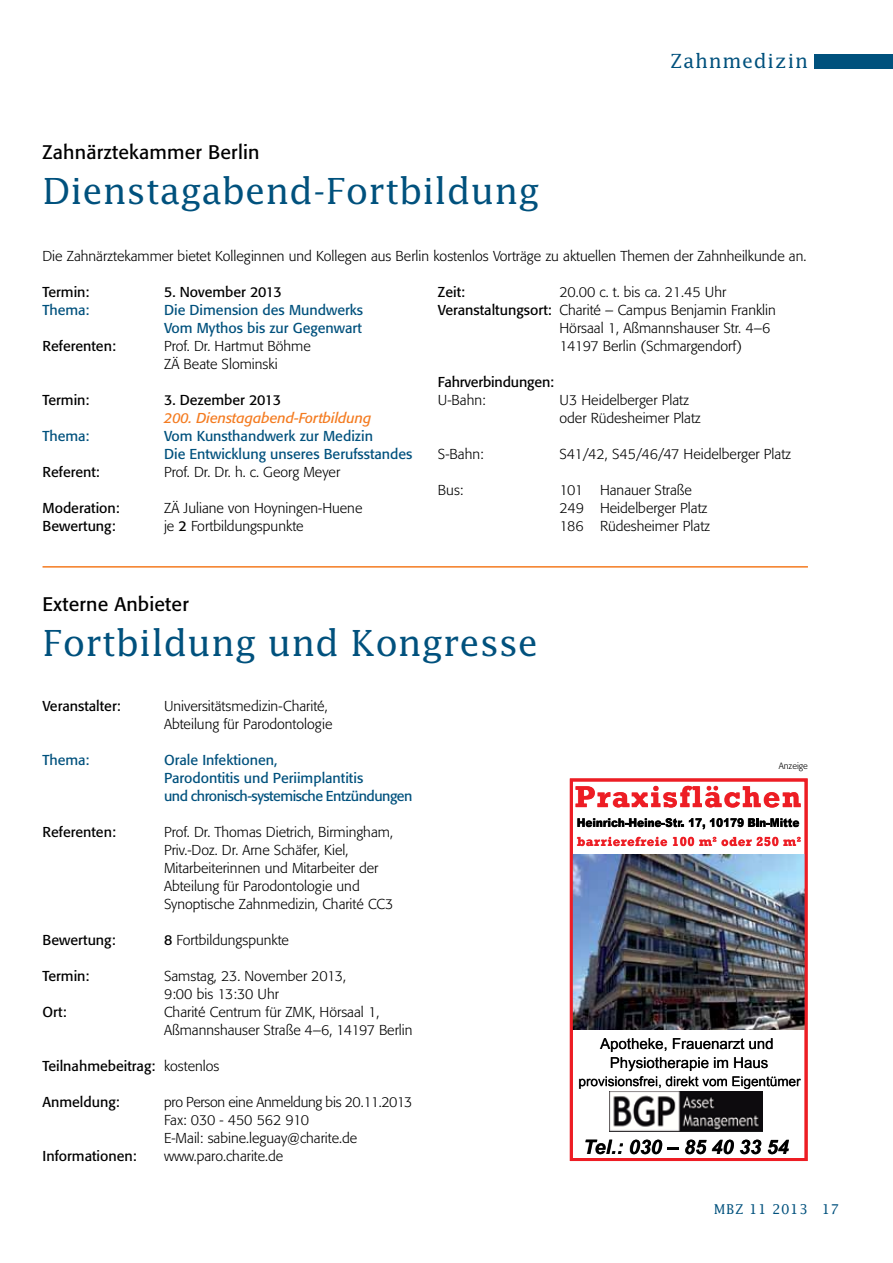
<style>
.page{position:relative;width:893px;height:1263px;background:#fff}
.page>*{position:absolute;margin:0;border:0;box-sizing:border-box;transform-origin:0 0}
.t1{font:36px "Lucida";color:#00517d}
.t2{font:700 30.75px "Rockwell";letter-spacing:.045em;color:#ed1d24}
.t3{font:italic 700 19.8px "Arial";color:#000}
.t4{font:19.5px "Formata";letter-spacing:.01em;color:#000}
.t5{font:19.5px "Lucida";letter-spacing:.04em;color:#00517d}
.t6{font:15px/19px "Arial";color:#000;text-align:center}
.t7{font:300 14.25px/18px "Formata";color:#000}
.t8{font:14.25px/18px "Formata";color:#00517d}
.t9{font:14.25px/18px "Formata";color:#000}
.t10{font:300 14.25px/18px "Formata";letter-spacing:-.02em;color:#000}
.t11{font:italic 14.25px/18px "Formata";color:#f47b20}
.t12{font:13.5px "Arial";color:#000}
.t13{font:13.5px "Lucida";letter-spacing:.04em;color:#00517d}
.t14{font:700 13.05px "Rockwell";letter-spacing:.045em;color:#ed1d24}
.t15{font:900 12px "Arial";color:#000;scale:.87 1}
.t16{font:300 9px "Formata";color:#000}
.s1{font-style:normal;color:#000}
.s2{font-weight:400}
.s3{font-weight:300}
</style>
<div class="page">
<div style="left:814px;top:54px;width:79px;height:14px;background:#00517d"></div>
<hr style="left:43px;top:566px;width:765px;height:2px;background:#f47b20">
<svg style="left:576px;top:786px;width:225px;height:21px"></svg>
<svg style="left:577px;top:818px;width:222px;height:11px"></svg>
<img style="left:610px;top:1091px;width:152px;height:40px">
<svg style="left:586px;top:1140px;width:37px;height:14px"></svg>
<svg style="left:630px;top:1139px;width:48px;height:15px"></svg>
<svg style="left:685px;top:1139px;width:21px;height:15px"></svg>
<svg style="left:712px;top:1139px;width:22px;height:15px"></svg>
<svg style="left:740px;top:1139px;width:21px;height:15px"></svg>
<svg style="left:768px;top:1140px;width:21px;height:14px"></svg>
<img style="left:574px;top:855px;width:230px;height:175px">
<svg style="left:577px;top:837px;width:90px;height:9px"></svg>
<svg style="left:673px;top:837px;width:43px;height:9px"></svg>
<svg style="left:722px;top:837px;width:56px;height:9px"></svg>
<svg style="left:784px;top:837px;width:17px;height:9px"></svg>
<svg style="left:579px;top:1038px;width:222px;height:51px"></svg>
<div style="left:570px;top:778px;width:238px;height:383px;border:3px solid #ed1d24"></div>
<p class="t4" style="left:43px;top:140px;width:218px">Zahnärztekammer Berlin</p>
<p class="t1" style="left:43px;top:169px;width:499px">Dienstagabend-Fortbildung</p>
<p class="t5" style="left:670px;top:49px;width:139px">Zahnmedizin</p>
<p class="t7" style="left:43px;top:247px;width:765px">Die Zahnärztekammer bietet Kolleginnen und Kollegen aus Berlin kostenlos Vorträge zu aktuellen Themen der Zahnheilkunde an.</p>
<p class="t9" style="left:43px;top:283px;width:48px">Termin:</p>
<p class="t9" style="left:164px;top:283px;width:119px">5. November 2013</p>
<p class="t8" style="left:43px;top:301px;width:48px">Thema:</p>
<p class="t8" style="left:164px;top:301px;width:201px">Die Dimension des Mundwerks<br>Vom Mythos bis zur Gegenwart</p>
<p class="t9" style="left:43px;top:337px;width:75px">Referenten:</p>
<p class="t7" style="left:164px;top:337px;width:148px">Prof. Dr. Hartmut Böhme<br>ZÄ Beate Slominski</p>
<p class="t9" style="left:43px;top:391px;width:48px">Termin:</p>
<p class="t11" style="left:164px;top:391px;width:209px"><span class="s1">3. Dezember 2013<br></span>200. Dienstagabend-Fortbildung</p>
<p class="t8" style="left:43px;top:427px;width:48px">Thema:</p>
<p class="t8" style="left:164px;top:427px;width:250px">Vom Kunsthandwerk zur Medizin<br>Die Entwicklung unseres Berufsstandes</p>
<p class="t9" style="left:43px;top:463px;width:59px">Referent:</p>
<p class="t7" style="left:164px;top:463px;width:178px">Prof. Dr. Dr. h. c. Georg Meyer</p>
<p class="t9" style="left:43px;top:499px;width:79px">Moderation:</p>
<p class="t7" style="left:164px;top:499px;width:200px">ZÄ Juliane von Hoyningen-Huene</p>
<p class="t9" style="left:43px;top:517px;width:75px">Bewertung:</p>
<p class="t7" style="left:164px;top:517px;width:141px">je <span class="s2">2</span> Fortbildungspunkte</p>
<p class="t9" style="left:438px;top:283px;width:29px">Zeit:</p>
<p class="t7" style="left:559px;top:283px;width:168px">20.00 c. t. bis ca. 21.45 Uhr</p>
<p class="t7" style="left:438px;top:301px;width:339px"><span class="s2">Veranstaltungsort:</span> Charité – Campus Benjamin Franklin</p>
<p class="t7" style="left:559px;top:319px;width:212px">Hörsaal 1, Aßmannshauser Str. 4–6</p>
<p class="t7" style="left:559px;top:337px;width:184px">14197 Berlin (Schmargendorf)</p>
<p class="t9" style="left:438px;top:373px;width:118px">Fahrverbindungen:<br><span class="s3">U-Bahn:</span></p>
<p class="t7" style="left:559px;top:391px;width:143px">U3 Heidelberger Platz oder Rüdesheimer Platz</p>
<p class="t7" style="left:438px;top:445px;width:47px">S-Bahn:</p>
<p class="t7" style="left:559px;top:445px;width:233px">S41/42, S45/46/47 Heidelberger Platz</p>
<p class="t7" style="left:438px;top:481px;width:27px">Bus:</p>
<p class="t7" style="left:559px;top:481px;width:152px">101 Hanauer Straße<br>249 Heidelberger Platz<br>186 Rüdesheimer Platz</p>
<p class="t4" style="left:43px;top:592px;width:148px">Externe Anbieter</p>
<p class="t1" style="left:43px;top:620px;width:497px">Fortbildung und Kongresse</p>
<p class="t9" style="left:43px;top:697px;width:80px">Veranstalter:</p>
<p class="t7" style="left:164px;top:697px;width:170px">Universitätsmedizin-Charité,<br>Abteilung für Parodontologie</p>
<p class="t8" style="left:43px;top:751px;width:48px">Thema:</p>
<p class="t8" style="left:164px;top:751px;width:250px">Orale Infektionen,<br>Parodontitis und Periimplantitis<br>und chronisch-systemische Entzündungen</p>
<p class="t9" style="left:43px;top:823px;width:75px">Referenten:</p>
<p class="t7" style="left:164px;top:823px;width:231px">Prof. Dr. Thomas Dietrich, Birmingham, Priv.-Doz. Dr. Arne Schäfer, Kiel, Mitarbeiterinnen und Mitarbeiter der Abteilung für Parodontologie und Synoptische Zahnmedizin, Charité CC3</p>
<p class="t9" style="left:43px;top:931px;width:75px">Bewertung:</p>
<p class="t7" style="left:164px;top:931px;width:127px"><span class="s2">8</span> Fortbildungspunkte</p>
<p class="t9" style="left:43px;top:967px;width:48px">Termin:</p>
<p class="t7" style="left:164px;top:967px;width:184px">Samstag, 23. November 2013,<br>9:00 bis 13:30 Uhr</p>
<p class="t9" style="left:43px;top:1003px;width:26px">Ort:</p>
<p class="t7" style="left:164px;top:1003px;width:250px">Charité Centrum für ZMK, Hörsaal 1,<br>Aßmannshauser Straße 4–6, 14197 Berlin</p>
<p class="t9" style="left:43px;top:1057px;width:179px">Teilnahmebeitrag: <span class="s3">kostenlos</span></p>
<p class="t9" style="left:43px;top:1093px;width:79px">Anmeldung:</p>
<p class="t10" style="left:164px;top:1093px;width:250px">pro Person eine Anmeldung bis 20.11.2013<br>Fax: 030 - 450 562 910<br>E-Mail: sabine.leguay@charite.de</p>
<p class="t9" style="left:43px;top:1147px;width:96px">Informationen:</p>
<p class="t7" style="left:164px;top:1147px;width:121px">www.paro.charite.de</p>
<p class="t16" style="left:779px;top:761px;width:31px">Anzeige</p>
<p class="t2" style="left:575px;top:778px;width:228px">Praxisflächen</p>
<p class="t15" style="left:577px;top:814px;width:257px">Heinrich-Heine-Str. 17, 10179 Bln-Mitte</p>
<p class="t14" style="left:577px;top:833px;width:225px">barrierefreie 100 m² oder 250 m²</p>
<p class="t6" style="left:600px;top:1034px;width:175px">Apotheke, Frauenarzt und<br>Physiotherapie im Haus</p>
<p class="t12" style="left:579px;top:1073px;width:224px">provisionsfrei, direkt vom Eigentümer</p>
<p class="t3" style="left:583px;top:1134px;width:207px">Tel.: 030 – 85 40 33 54</p>
<p class="t13" style="left:714px;top:1201px;width:126px">MBZ 11 2013 17</p>
</div>
